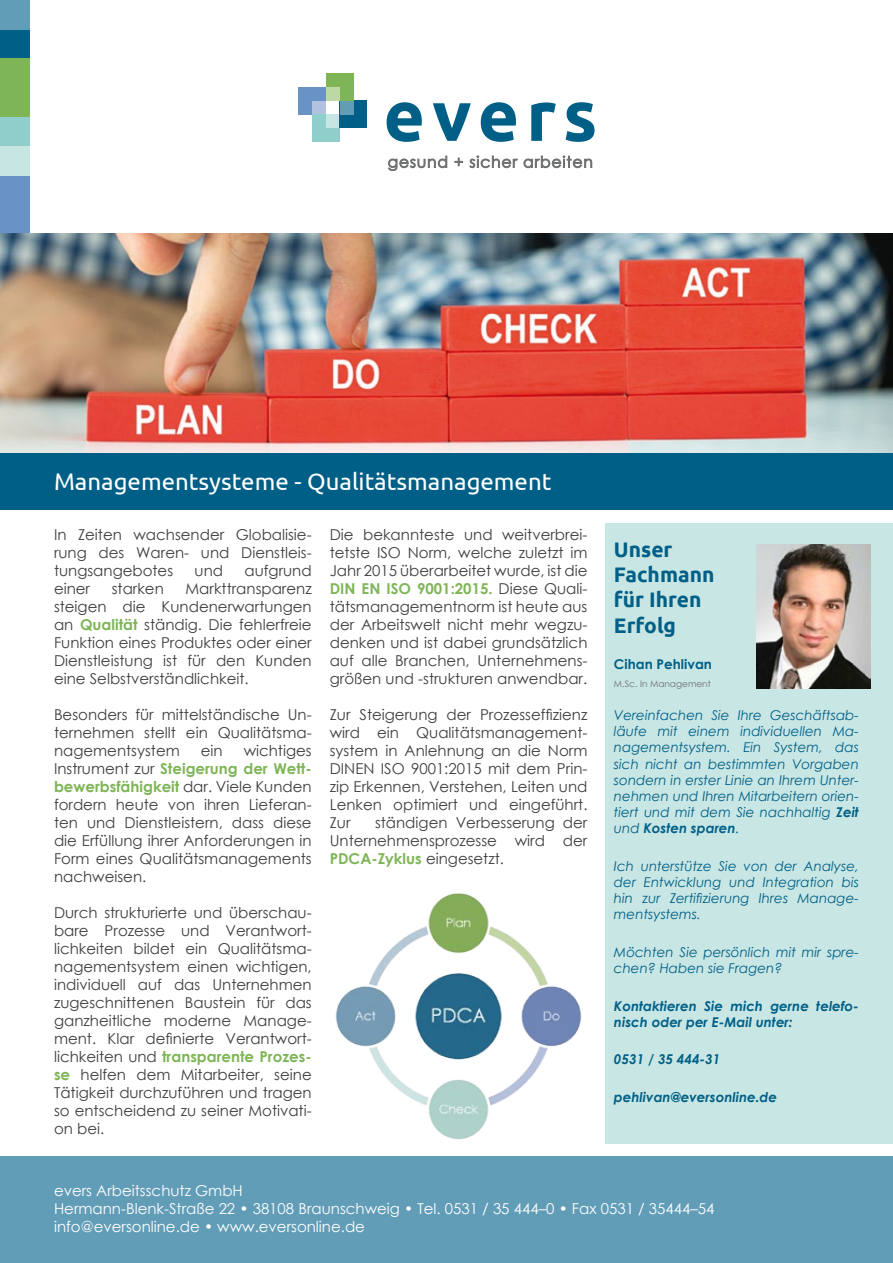
<style>
.page{position:relative;width:893px;height:1263px;background:#fff}
.page>*{position:absolute;margin:0;border:0;box-sizing:border-box;transform-origin:0 0}
.t1{font:24px "Ubuntu";color:#fff}
.t2{font:700 21px/25.2px "Ubuntu";color:#005f86}
.t3{font:15px/18px "Century Gothic";color:#3e3d40;text-align:justify}
.t4{font:15px/18px "Century Gothic";color:#fff}
.t5{font:italic 13.5px/16.2px "Century Gothic";color:#005f86;text-align:justify}
.t6{font:italic 700 13.5px/16.2px "Century Gothic";color:#005f86}
.t7{font:700 13.5px "Century Gothic";color:#005f86}
.t8{font:9px "Century Gothic";color:#707172}
.s1{font-weight:700;color:#7eb557}
.s2{font-weight:700}
</style>
<div class="page">
<svg style="left:388px;top:156px;width:59px;height:15px"></svg>
<svg style="left:454px;top:158px;width:9px;height:8px"></svg>
<svg style="left:469px;top:155px;width:123px;height:13px"></svg>
<div style="left:298px;top:87px;width:28px;height:27px;background:#6992c5"></div>
<div style="left:312px;top:101px;width:14px;height:13px;background:#b2c1df"></div>
<div style="left:312px;top:114px;width:28px;height:28px;background:#90cecc"></div>
<div style="left:326px;top:114px;width:14px;height:14px;background:#c7e5e3"></div>
<div style="left:340px;top:101px;width:27px;height:27px;background:#005f86"></div>
<div style="left:340px;top:101px;width:13px;height:13px;background:#629db7"></div>
<div style="left:326px;top:73px;width:27px;height:28px;background:#7eb557"></div>
<div style="left:326px;top:87px;width:14px;height:14px;background:#bdd7a5"></div>
<svg style="left:387px;top:102px;width:35px;height:40px"></svg>
<svg style="left:433px;top:103px;width:38px;height:38px"></svg>
<svg style="left:481px;top:102px;width:35px;height:40px"></svg>
<svg style="left:531px;top:102px;width:25px;height:39px"></svg>
<svg style="left:566px;top:102px;width:28px;height:40px"></svg>
<div style="left:0;top:175px;width:29px;height:59px;background:#6992c5"></div>
<div style="left:0;top:117px;width:29px;height:29px;background:#90cecc"></div>
<div style="left:0;top:146px;width:29px;height:29px;background:#c7e5e3"></div>
<div style="left:0;top:29px;width:29px;height:29px;background:#005f86"></div>
<div style="left:0;top:0;width:29px;height:29px;background:#629db7"></div>
<div style="left:0;top:58px;width:29px;height:59px;background:#7eb557"></div>
<div style="left:0;top:1157px;width:893px;height:106px;background:#629db7"></div>
<div style="left:0;top:453px;width:893px;height:57px;background:#005f86"></div>
<img style="left:0;top:234px;width:893px;height:219px">
<div style="left:605px;top:524px;width:288px;height:620px;background:#c8e6e4"></div>
<img style="left:757px;top:544px;width:114px;height:145px">
<img style="left:335px;top:893px;width:247px;height:247px">
<h1 class="t1" style="left:54px;top:467px;width:499px">Managementsysteme - Qualitätsmanagement</h1>
<p class="t3" style="left:54px;top:525px;width:259px">In Zeiten wachsender Globalisie&shy;rung des Waren- und Dienstleis&shy;tungsangebotes</p>
<p class="t3" style="left:330px;top:525px;width:259px">Die bekannteste und weitverbrei&shy;tetste ISO Norm, welche zuletzt im Jahr 2015 überarbeitet wurde, ist die <span class="s1">DIN EN ISO 9001:2015.</span> Diese Quali&shy;tätsmanagementnorm ist heute aus der Arbeitswelt nicht mehr wegzu&shy;denken und ist dabei grundsätzlich auf alle Branchen, Unternehmens&shy;größen und -strukturen anwendbar.</p>
<p class="t3" style="left:330px;top:705px;width:259px">Zur Steigerung der Prozesseffizienz wird ein Qualitätsmanagement&shy;system in Anlehnung an die Norm DINEN ISO 9001:2015 mit dem Prin&shy;zip Erkennen, Verstehen, Leiten und Lenken optimiert und eingeführt.<br>Zur</p>
<p class="t3" style="left:195px;top:561px;width:30px">und</p>
<p class="t3" style="left:244px;top:561px;width:69px">aufgrund</p>
<p class="t3" style="left:54px;top:579px;width:38px">einer</p>
<p class="t3" style="left:112px;top:579px;width:54px">starken</p>
<p class="t3" style="left:54px;top:579px;width:259px;text-indent:131px">Markttransparenz steigen die Kundenerwartungen an <span class="s1">Qualität</span> ständig. Die fehlerfreie Funktion eines Produktes oder einer Dienstleistung ist für den Kunden eine Selbstverständlichkeit.</p>
<p class="t3" style="left:54px;top:705px;width:259px">Besonders für mittelständische Un&shy;ternehmen stellt ein Qualitätsma&shy;nagementsystem</p>
<p class="t3" style="left:54px;top:741px;width:259px;text-indent:190px">wichtiges Instrument zur <span class="s1">Steigerung der Wett&shy;bewerbsfähigkeit</span> dar. Viele Kunden fordern heute von ihren Lieferan&shy;ten und Dienstleistern, dass diese die Erfüllung ihrer Anforderungen in Form eines Qualitätsmanagements nachweisen.</p>
<p class="t3" style="left:54px;top:903px;width:259px">Durch strukturierte und überschau&shy;bare Prozesse und Verantwort&shy;lichkeiten bildet ein Qualitätsma&shy;nagementsystem einen wichtigen, individuell auf das Unternehmen zugeschnittenen Baustein für das ganzheitliche moderne Manage&shy;ment. Klar definierte Verantwort&shy;lichkeiten und <span class="s1">transparente Prozes&shy;se</span> helfen dem Mitarbeiter, seine Tätigkeit durchzuführen und tragen so entscheidend zu seiner Motivati&shy;on bei.</p>
<p class="t3" style="left:201px;top:741px;width:23px">ein</p>
<p class="t3" style="left:330px;top:813px;width:259px;text-indent:45px">ständigen Verbesserung der Unternehmensprozesse wird der <span class="s1">PDCA-Zyklus</span> eingesetzt.</p>
<h2 class="t2" style="left:614px;top:537px;width:102px">Unser<br>Fachmann für Ihren<br>Erfolg</h2>
<p class="t7" style="left:614px;top:653px;width:100px">Cihan Pehlivan</p>
<p class="t8" style="left:614px;top:677px;width:98px">M.Sc. In Management</p>
<p class="t5" style="left:614px;top:707px;width:246px">Vereinfachen Sie Ihre Geschäftsab&shy;läufe mit einem individuellen Ma&shy;nagementsystem. Ein System, das sich nicht an bestimmten Vorgaben sondern in erster Linie an Ihrem Unter&shy;nehmen und Ihren Mitarbeitern orien&shy;tiert und mit dem Sie nachhaltig <span class="s2">Zeit </span>und <span class="s2">Kosten sparen</span>.</p>
<p class="t5" style="left:614px;top:857px;width:246px">Ich unterstütze Sie von der Analyse, der Entwicklung und Integration bis hin zur Zertifizierung Ihres Manage&shy;mentsystems.</p>
<p class="t5" style="left:614px;top:944px;width:246px">Möchten Sie persönlich mit mir spre&shy;chen? Haben sie Fragen?</p>
<p class="t6" style="left:614px;top:997px;width:246px">Kontaktieren Sie mich gerne telefo&shy;nisch oder per E-Mail unter:</p>
<p class="t6" style="left:614px;top:1050px;width:108px">0531 / 35 444-31</p>
<p class="t6" style="left:614px;top:1088px;width:165px">pehlivan@eversonline.de</p>
<p class="t4" style="left:54px;top:1181px;width:662px">evers Arbeitsschutz GmbH<br>Hermann-Blenk-Straße 22 • 38108 Braunschweig • Tel. 0531 / 35 444–0 • Fax 0531 / 35444–54 info@eversonline.de • www.eversonline.de</p>
</div>
